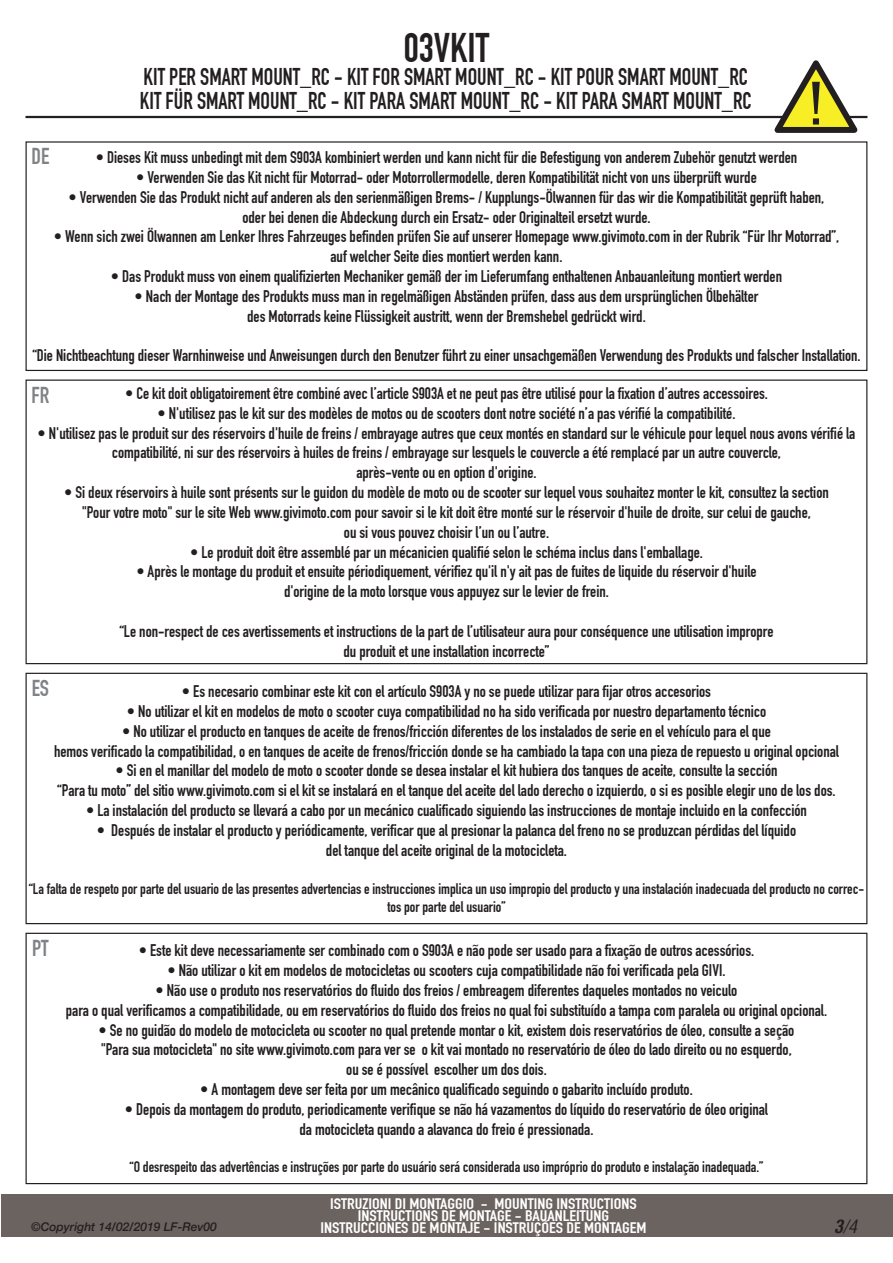
<style>
.page{position:relative;width:893px;height:1263px;background:#fff}
.page>*{position:absolute;margin:0;border:0;box-sizing:border-box;transform-origin:0 0}
.t1{font:40.5px "DIN Engschrift Alternate";color:#231f20}
.t2{font:23.7px/24px "DIN Engschrift Alternate";color:#231f20;scale:.94 1}
.t3{font:22.5px "DIN Engschrift Alternate";color:#808285}
.t4{font:italic condensed 18px "Helvetica";color:#231f20}
.t5{font:16.5px/19.8px "DIN Engschrift Alternate";color:#231f20;text-align:center}
.t6{font:15px/18px "DIN Engschrift Alternate";color:#231f20;text-align:center}
.t7{font:15px/12px "DIN Engschrift Alternate";color:#fff;text-align:center;scale:1.2 1}
.t8{font:italic 500 12px "Helvetica Neue";color:#231f20}
.s1{font-weight:700}
</style>
<div class="page">
<div style="left:1px;top:1194px;width:891px;height:43px;background:#6b6360"></div>
<hr style="left:26px;top:116px;width:841px;height:2px;background:#231f20">
<div style="left:26px;top:141px;width:841px;height:230px;border:1px solid #231f20"></div>
<div style="left:26px;top:673px;width:841px;height:251px;border:1px solid #231f20"></div>
<div style="left:26px;top:933px;width:841px;height:251px;border:1px solid #231f20"></div>
<svg style="left:774px;top:60px;width:84px;height:73px"></svg>
<h1 class="t1" style="left:404px;top:24px;width:87px">03VKIT</h1>
<h2 class="t2" style="left:140px;top:65px;width:652px">KIT PER SMART MOUNT_RC - KIT FOR SMART MOUNT_RC - KIT POUR SMART MOUNT_RC<br>KIT FÜR SMART MOUNT_RC - KIT PARA SMART MOUNT_RC - KIT PARA SMART MOUNT_RC</h2>
<p class="t5" style="left:96px;top:148px;width:703px">• Dieses Kit muss unbedingt mit dem S903A kombiniert werden und kann nicht für die Befestigung von anderem Zubehör genutzt werden</p>
<p class="t5" style="left:136px;top:167px;width:622px">• Verwenden Sie das Kit nicht für Motorrad- oder Motorrollermodelle, deren Kompatibilität nicht von uns überprüft wurde</p>
<p class="t5" style="left:69px;top:187px;width:757px">• Verwenden Sie das Produkt nicht auf anderen als den serienmäßigen Brems- / Kupplungs-Ölwannen für das wir die Kompatibilität geprüft haben,</p>
<p class="t5" style="left:242px;top:207px;width:410px">oder bei denen die Abdeckung durch ein Ersatz- oder Originalteil ersetzt wurde.</p>
<p class="t5" style="left:54px;top:227px;width:787px">• Wenn sich zwei Ölwannen am Lenker Ihres Fahrzeuges befinden prüfen Sie auf unserer Homepage www.givimoto.com in der Rubrik “Für Ihr Motorrad”,</p>
<p class="t5" style="left:331px;top:247px;width:233px">auf welcher Seite dies montiert werden kann.</p>
<p class="t5" style="left:111px;top:266px;width:673px">• Das Produkt muss von einem qualifizierten Mechaniker gemäß der im Lieferumfang enthaltenen Anbauanleitung montiert werden</p>
<p class="t5" style="left:135px;top:286px;width:625px">• Nach der Montage des Produkts muss man in regelmäßigen Abständen prüfen, dass aus dem ursprünglichen Ölbehälter</p>
<p class="t5" style="left:247px;top:306px;width:400px">des Motorrads keine Flüssigkeit austritt, wenn der Bremshebel gedrückt wird.</p>
<p class="t5" style="left:32px;top:346px;width:830px">“Die Nichtbeachtung dieser Warnhinweise und Anweisungen durch den Benutzer führt zu einer unsachgemäßen Verwendung des Produkts und falscher Installation.</p>
<p class="t5" style="left:125px;top:383px;width:644px">• Ce kit doit obligatoirement être combiné avec l’article S903A et ne peut pas être utilisé pour la fixation d’autres accessoires.</p>
<p class="t5" style="left:158px;top:403px;width:579px">• N'utilisez pas le kit sur des modèles de motos ou de scooters dont notre société n’a pas vérifié la compatibilité.</p>
<p class="t5" style="left:38px;top:423px;width:819px">• N'utilisez pas le produit sur des réservoirs d'huile de freins / embrayage autres que ceux montés en standard sur le véhicule pour lequel nous avons vérifié la compatibilité, ni sur des réservoirs à huiles de freins / embrayage sur lesquels le couvercle a été remplacé par un autre couvercle,</p>
<p class="t5" style="left:356px;top:463px;width:182px">après-vente ou en option d'origine.</p>
<p class="t5" style="left:64px;top:482px;width:766px">• Si deux réservoirs à huile sont présents sur le guidon du modèle de moto ou de scooter sur lequel vous souhaitez monter le kit, consultez la section</p>
<p class="t5" style="left:82px;top:502px;width:730px">"Pour votre moto" sur le site Web www.givimoto.com pour savoir si le kit doit être monté sur le réservoir d'huile de droite, sur celui de gauche,</p>
<p class="t5" style="left:344px;top:522px;width:207px">ou si vous pouvez choisir l’un ou l’autre.</p>
<p class="t5" style="left:190px;top:542px;width:514px">• Le produit doit être assemblé par un mécanicien qualifié selon le schéma inclus dans l'emballage.</p>
<p class="t5" style="left:136px;top:562px;width:622px">• Après le montage du produit et ensuite périodiquement, vérifiez qu'il n'y ait pas de fuites de liquide du réservoir d'huile</p>
<p class="t5" style="left:284px;top:581px;width:326px">d'origine de la moto lorsque vous appuyez sur le levier de frein.</p>
<p class="t5" style="left:119px;top:621px;width:656px">“Le non-respect de ces avertissements et instructions de la part de l’utilisateur aura pour conséquence une utilisation impropre</p>
<p class="t5" style="left:343px;top:641px;width:207px">du produit et une installation incorrecte”</p>
<p class="t5" style="left:182px;top:682px;width:531px">• Es necesario combinar este kit con el artículo S903A y no se puede utilizar para fijar otros accesorios</p>
<p class="t5" style="left:127px;top:701px;width:641px">• No utilizar el kit en modelos de moto o scooter cuya compatibilidad no ha sido verificada por nuestro departamento técnico</p>
<p class="t5" style="left:122px;top:721px;width:650px">• No utilizar el producto en tanques de aceite de frenos/fricción diferentes de los instalados de serie en el vehículo para el que</p>
<p class="t5" style="left:54px;top:741px;width:786px">hemos verificado la compatibilidad, o en tanques de aceite de frenos/fricción donde se ha cambiado la tapa con una pieza de repuesto u original opcional</p>
<p class="t5" style="left:115px;top:761px;width:664px">• Si en el manillar del modelo de moto o scooter donde se desea instalar el kit hubiera dos tanques de aceite, consulte la sección</p>
<p class="t5" style="left:57px;top:781px;width:780px">“Para tu moto” del sitio www.givimoto.com si el kit se instalará en el tanque del aceite del lado derecho o izquierdo, o si es posible elegir uno de los dos.</p>
<p class="t5" style="left:86px;top:800px;width:722px">• La instalación del producto se llevará a cabo por un mecánico cualificado siguiendo las instrucciones de montaje incluido en la confección</p>
<p class="t5" style="left:97px;top:820px;width:701px">• Después de instalar el producto y periódicamente, verificar que al presionar la palanca del freno no se produzcan pérdidas del líquido</p>
<p class="t5" style="left:326px;top:840px;width:243px">del tanque del aceite original de la motocicleta.</p>
<p class="t6" style="left:29px;top:879px;width:837px">“La falta de respeto por parte del usuario de las presentes advertencias e instrucciones implica un uso impropio del producto y una instalación inadecuada del producto no correc&shy;tos por parte del usuario”</p>
<p class="t5" style="left:139px;top:941px;width:617px">• Este kit deve necessariamente ser combinado com o S903A e não pode ser usado para a fixação de outros acessórios.</p>
<p class="t5" style="left:168px;top:960px;width:559px">• Não utilizar o kit em modelos de motocicletas ou scooters cuja compatibilidade não foi verificada pela GIVI.</p>
<p class="t5" style="left:156px;top:980px;width:583px">• Não use o produto nos reservatórios do fluido dos freios / embreagem diferentes daqueles montados no veiculo</p>
<p class="t5" style="left:66px;top:1000px;width:763px">para o qual verificamos a compatibilidade, ou em reservatórios do fluido dos freios no qual foi substituído a tampa com paralela ou original opcional.</p>
<p class="t5" style="left:99px;top:1020px;width:697px">• Se no guidão do modelo de motocicleta ou scooter no qual pretende montar o kit, existem dois reservatórios de óleo, consulte a seção</p>
<p class="t5" style="left:101px;top:1040px;width:692px">"Para sua motocicleta" no site www.givimoto.com para ver se o kit vai montado no reservatório de óleo do lado direito ou no esquerdo,</p>
<p class="t5" style="left:346px;top:1059px;width:202px">ou se é possível escolher um dos dois.</p>
<p class="t5" style="left:200px;top:1079px;width:494px">• A montagem deve ser feita por um mecânico qualificado seguindo o gabarito incluído produto.</p>
<p class="t5" style="left:125px;top:1099px;width:645px">• Depois da montagem do produto, periodicamente verifique se não há vazamentos do líquido do reservatório de óleo original</p>
<p class="t5" style="left:299px;top:1119px;width:295px">da motocicleta quando a alavanca do freio é pressionada.</p>
<p class="t6" style="left:130px;top:1158px;width:635px">“O desrespeito das advertências e instruções por parte do usuário será considerada uso impróprio do produto e instalação inadequada.”</p>
<p class="t3" style="left:31px;top:143px;width:19px">DE</p>
<p class="t3" style="left:31px;top:381px;width:19px">FR</p>
<p class="t3" style="left:32px;top:675px;width:19px">ES</p>
<p class="t3" style="left:32px;top:934px;width:18px">PT</p>
<p class="t8" style="left:31px;top:1220px;width:187px">©Copyright 14/02/2019 LF-Rev00</p>
<p class="t7" style="left:320px;top:1197px;width:273px">ISTRUZIONI DI MONTAGGIO - MOUNTING INSTRUCTIONS<br>INSTRUCTIONS DE MONTAGE - BAUANLEITUNG<br>INSTRUCCIONES DE MONTAJE - INSTRUÇÕES DE MONTAGEM</p>
<p class="t4" style="left:834px;top:1215px;width:25px"><span class="s1">3</span>/4</p>
</div>
